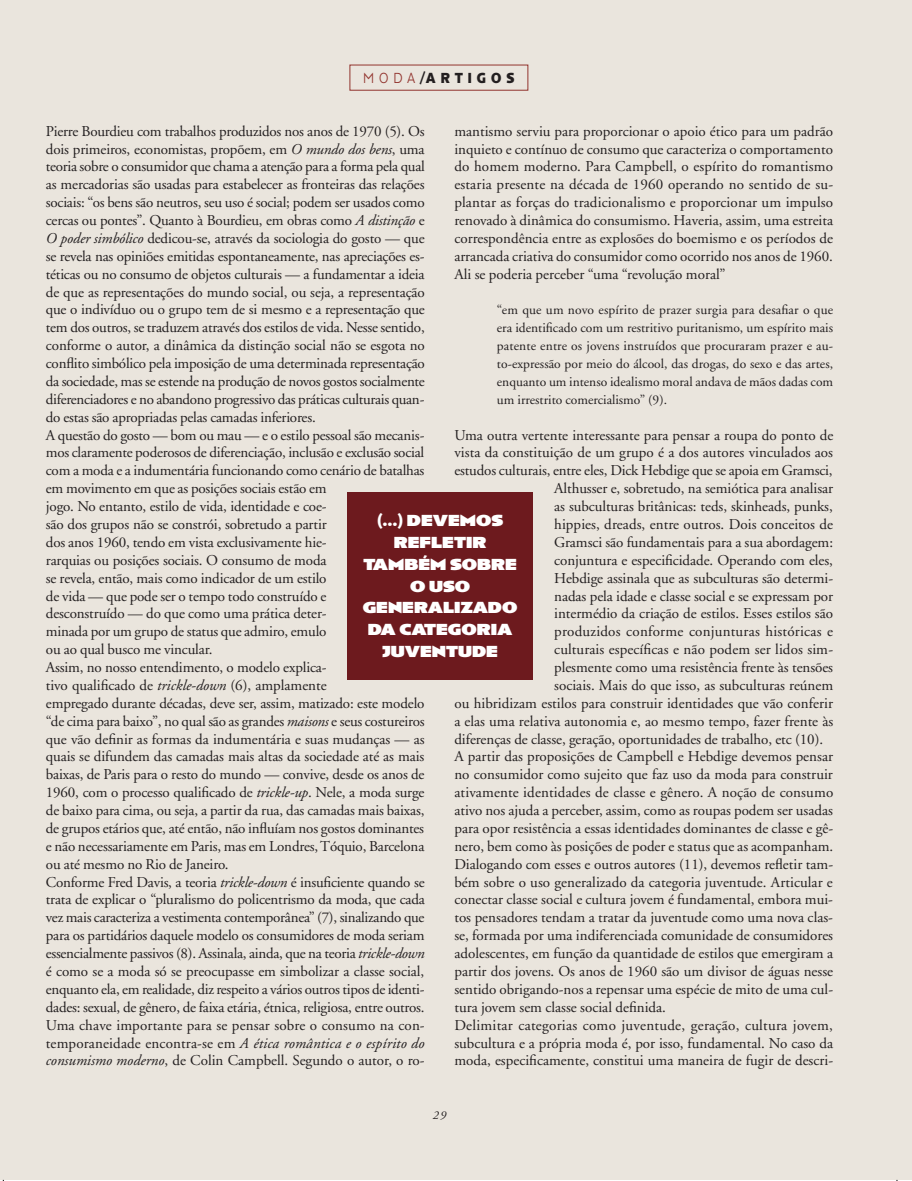
<style>
.page{position:relative;width:912px;height:1181px;background:#fff}
.page>*{position:absolute;margin:0;border:0;box-sizing:border-box;transform-origin:0 0}
.t1{font:900 16.5px/21.8px "Anisette Petite";color:#fff;text-align:center}
.t2{font:15px/17.9px "Adobe Garamond";letter-spacing:-.01em;color:#231f20}
.t3{font:15px "Adobe Garamond";letter-spacing:.015em;color:#231f20}
.t4{font:15px "Adobe Garamond";letter-spacing:.01em;color:#231f20}
.t5{font:700 15px "Anisette Petite";letter-spacing:.415em;color:#231f20;scale:.9 1}
.t6{font:13.5px/17.9px "Adobe Garamond";color:#231f20;text-align:justify}
.t7{font:italic 12px "Adobe Garamond";color:#231f20}
.s1{font-weight:300;color:#92342e}
.s2{font-style:italic}
</style>
<div class="page">
<hr style="left:0;top:0;width:3px;height:1180px;background:#eae5dd">
<div style="left:3px;top:0;width:908px;height:1180px;background:#eae5dd"></div>
<div style="left:349px;top:65px;width:179px;height:26px;border:1px solid #92342e"></div>
<div style="left:348px;top:492px;width:185px;height:188px;background:#6d1a1e"></div>
<p class="t5" style="left:363px;top:70px;width:169px"><span class="s1">MODA</span>/ARTIGOS</p>
<p class="t2" style="left:46px;top:122px;width:380px">Pierre Bourdieu com trabalhos produzidos nos anos de 1970 (5). Os dois primeiros, economistas, propõem, em <span class="s2">O mundo dos bens</span>, uma teoria sobre o consumidor que chama a atenção para a forma pela qual as mercadorias são usadas para estabelecer as fronteiras das relações sociais: “os bens são neutros, seu uso é social; podem ser usados como cercas ou pontes”. Quanto à Bourdieu, em obras como <span class="s2">A distinção</span> e <span class="s2">O poder simbólico</span> dedicou‑se, através da sociologia do gosto — que se revela nas opiniões emitidas espontaneamente, nas apreciações es‑ téticas ou no consumo de objetos culturais — a fundamentar a ideia de que as representações do mundo social, ou seja, a representação que o indivíduo ou o grupo tem de si mesmo e a representação que tem dos outros, se traduzem através dos estilos de vida. Nesse sentido, conforme o autor, a dinâmica da distinção social não se esgota no conflito simbólico pela imposição de uma determinada representação da sociedade, mas se estende na produção de novos gostos socialmente diferenciadores e no abandono progressivo das práticas culturais quan‑ do estas são apropriadas pelas camadas inferiores.<br>A questão do gosto — bom ou mau — e o estilo pessoal são mecanis‑ mos claramente poderosos de diferenciação, inclusão e exclusão social com a moda e a indumentária funcionando como cenário de batalhas em movimento em que as posições sociais estão em<br>jogo. No entanto, estilo de vida, identidade e coe‑<br>são dos grupos não se constrói, sobretudo a partir<br>dos anos 1960, tendo em vista exclusivamente hie‑<br>rarquias ou posições sociais. O consumo de moda<br>se revela, então, mais como indicador de um estilo<br>de vida — que pode ser o tempo todo construído e<br>desconstruído — do que como uma prática deter‑<br>minada por um grupo de status que admiro, emulo<br>ou ao qual busco me vincular.<br>Assim, no nosso entendimento, o modelo explica‑<br>tivo qualificado de <span class="s2">trickle‑down</span> (6), amplamente<br>empregado durante décadas, deve ser, assim, matizado: este modelo “de cima para baixo”, no qual são as grandes <span class="s2">maisons</span> e seus costureiros que vão definir as formas da indumentária e suas mudanças — as quais se difundem das camadas mais altas da sociedade até as mais baixas, de Paris para o resto do mundo — convive, desde os anos de 1960, com o processo qualificado de <span class="s2">trickle‑up</span>. Nele, a moda surge de baixo para cima, ou seja, a partir da rua, das camadas mais baixas, de grupos etários que, até então, não influíam nos gostos dominantes e não necessariamente em Paris, mas em Londres, Tóquio, Barcelona ou até mesmo no Rio de Janeiro.<br>Conforme Fred Davis, a teoria <span class="s2">trickle‑down</span> é insuficiente quando se trata de explicar o “pluralismo do policentrismo da moda, que cada vez mais caracteriza a vestimenta contemporânea” (7), sinalizando que para os partidários daquele modelo os consumidores de moda seriam essencialmente passivos (8). Assinala, ainda, que na teoria <span class="s2">trickle‑down </span>é como se a moda só se preocupasse em simbolizar a classe social, enquanto ela, em realidade, diz respeito a vários outros tipos de identi‑ dades: sexual, de gênero, de faixa etária, étnica, religiosa, entre outros.<br>Uma chave importante para se pensar sobre o consumo na con‑ temporaneidade encontra‑se em <span class="s2">A ética romântica e o espírito do consumismo moderno</span>, de Colin Campbell. Segundo o autor, o ro‑</p>
<p class="t2" style="left:454px;top:122px;width:380px;text-align:justify">mantismo serviu para proporcionar o apoio ético para um padrão inquieto e contínuo de consumo que caracteriza o comportamento do homem moderno. Para Campbell, o espírito do romantismo estaria presente na década de 1960 operando no sentido de su‑ plantar as forças do tradicionalismo e proporcionar um impulso renovado à dinâmica do consumismo. Haveria, assim, uma estreita correspondência entre as explosões do boemismo e os períodos de arrancada criativa do consumidor como ocorrido nos anos de 1960.<br>Ali se poderia perceber “uma “revolução moral”</p>
<p class="t6" style="left:497px;top:302px;width:338px">“em que um novo espírito de prazer surgia para desafiar o que era identificado com um restritivo puritanismo, um espírito mais patente entre os jovens instruídos que procuraram prazer e au‑ to‑expressão por meio do álcool, das drogas, do sexo e das artes, enquanto um intenso idealismo moral andava de mãos dadas com um irrestrito comercialismo” (9).</p>
<p class="t2" style="left:454px;top:426px;width:380px">Uma outra vertente interessante para pensar a roupa do ponto de</p>
<p class="t2" style="left:454px;top:444px;width:380px">vista da constituição de um grupo é a dos autores vinculados aos</p>
<p class="t2" style="left:454px;top:462px;width:380px">estudos culturais, entre eles, Dick Hebdige que se apoia em Gramsci,</p>
<p class="t2" style="left:554px;top:480px;width:280px">Althusser e, sobretudo, na semiótica para analisar</p>
<p class="t2" style="left:554px;top:498px;width:280px">as subculturas britânicas: teds, skinheads, punks,</p>
<p class="t2" style="left:554px;top:516px;width:280px">hippies, dreads, entre outros. Dois conceitos de</p>
<p class="t2" style="left:554px;top:534px;width:280px">Gramsci são fundamentais para a sua abordagem:</p>
<p class="t2" style="left:554px;top:551px;width:280px">conjuntura e especificidade. Operando com eles,</p>
<p class="t2" style="left:554px;top:569px;width:280px">Hebdige assinala que as subculturas são determi‑</p>
<p class="t2" style="left:554px;top:587px;width:280px">nadas pela idade e classe social e se expressam por</p>
<p class="t2" style="left:554px;top:605px;width:280px">intermédio da criação de estilos. Esses estilos são</p>
<p class="t3" style="left:554px;top:624px;width:280px">produzidos conforme conjunturas históricas e</p>
<p class="t2" style="left:554px;top:641px;width:280px">culturais específicas e não podem ser lidos sim‑</p>
<p class="t2" style="left:554px;top:659px;width:280px">plesmente como uma resistência frente às tensões</p>
<p class="t2" style="left:554px;top:677px;width:280px">sociais. Mais do que isso, as subculturas reúnem</p>
<p class="t2" style="left:454px;top:695px;width:380px">ou hibridizam estilos para construir identidades que vão conferir</p>
<p class="t2" style="left:454px;top:712px;width:380px">a elas uma relativa autonomia e, ao mesmo tempo, fazer frente às</p>
<p class="t2" style="left:454px;top:730px;width:370px">diferenças de classe, geração, oportunidades de trabalho, etc (10).</p>
<p class="t2" style="left:454px;top:748px;width:380px">A partir das proposições de Campbell e Hebdige devemos pensar</p>
<p class="t2" style="left:454px;top:766px;width:380px">no consumidor como sujeito que faz uso da moda para construir</p>
<p class="t4" style="left:454px;top:784px;width:380px">ativamente identidades de classe e gênero. A noção de consumo</p>
<p class="t2" style="left:454px;top:802px;width:380px">ativo nos ajuda a perceber, assim, como as roupas podem ser usadas</p>
<p class="t2" style="left:454px;top:820px;width:380px">para opor resistência a essas identidades dominantes de classe e gê‑</p>
<p class="t2" style="left:454px;top:838px;width:380px">nero, bem como às posições de poder e status que as acompanham.</p>
<p class="t2" style="left:454px;top:855px;width:380px">Dialogando com esses e outros autores (11), devemos refletir tam‑</p>
<p class="t2" style="left:454px;top:873px;width:380px">bém sobre o uso generalizado da categoria juventude. Articular e</p>
<p class="t2" style="left:454px;top:891px;width:380px">conectar classe social e cultura jovem é fundamental, embora mui‑</p>
<p class="t2" style="left:454px;top:909px;width:380px">tos pensadores tendam a tratar da juventude como uma nova clas‑</p>
<p class="t2" style="left:454px;top:927px;width:380px">se, formada por uma indiferenciada comunidade de consumidores</p>
<p class="t2" style="left:454px;top:945px;width:380px">adolescentes, em função da quantidade de estilos que emergiram a</p>
<p class="t2" style="left:454px;top:963px;width:380px">partir dos jovens. Os anos de 1960 são um divisor de águas nesse</p>
<p class="t2" style="left:454px;top:981px;width:380px">sentido obrigando‑nos a repensar uma espécie de mito de uma cul‑</p>
<p class="t2" style="left:454px;top:998px;width:213px">tura jovem sem classe social definida.</p>
<p class="t3" style="left:454px;top:1017px;width:380px">Delimitar categorias como juventude, geração, cultura jovem,</p>
<p class="t2" style="left:454px;top:1034px;width:380px">subcultura e a própria moda é, por isso, fundamental. No caso da</p>
<p class="t2" style="left:454px;top:1052px;width:380px">moda, especificamente, constitui uma maneira de fugir de descri‑</p>
<p class="t1" style="left:362px;top:510px;width:156px">(...) DEVEMOS<br>REFLETIR<br>TAMBÉM SOBRE<br>O USO<br>GENERALIZADO<br>DA CATEGORIA<br>JUVENTUDE</p>
<p class="t7" style="left:433px;top:1109px;width:15px">29</p>
</div>
